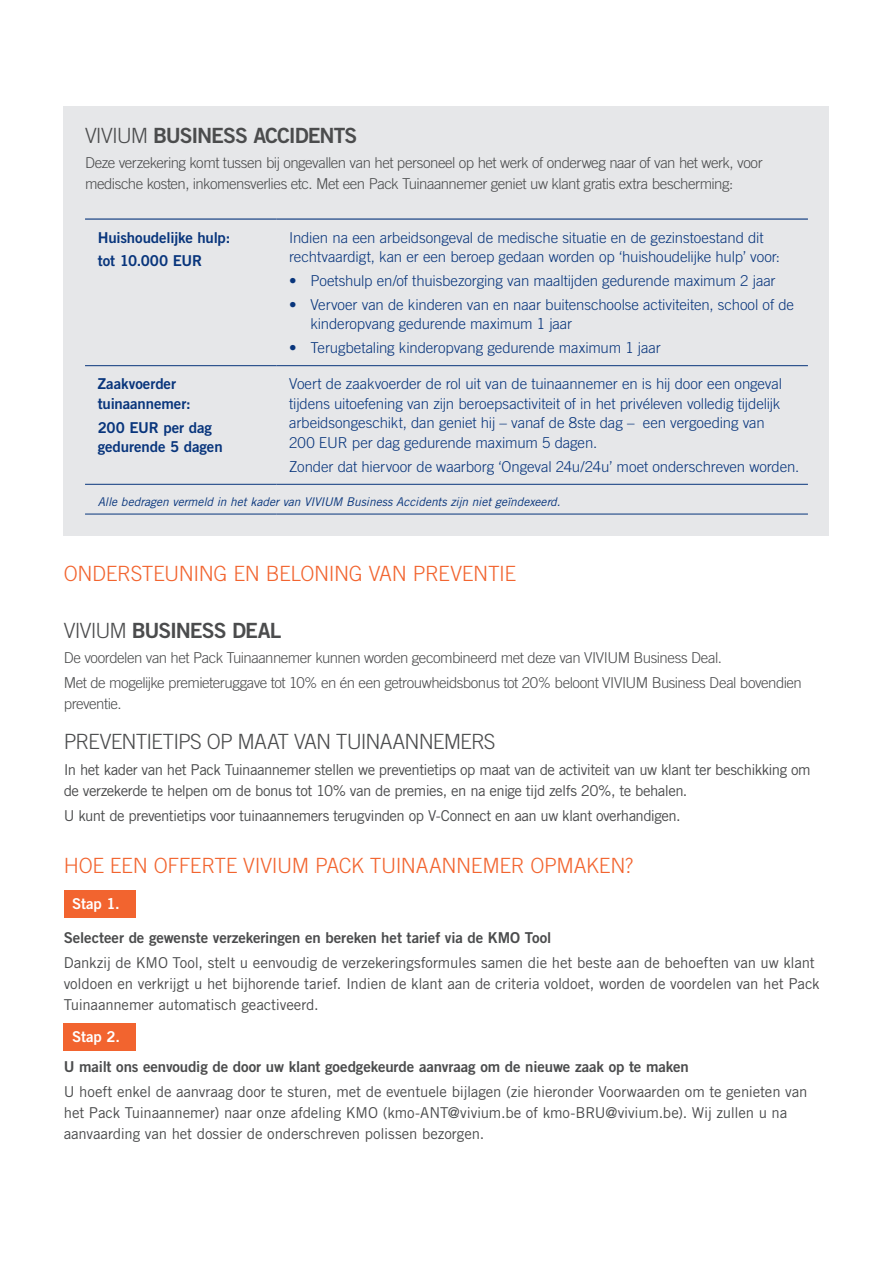
<style>
.page{position:relative;width:893px;height:1263px;background:#fff}
.page>*{position:absolute;margin:0;border:0;box-sizing:border-box;transform-origin:0 0}
.Titel{font:300 21px "Trade Gothic LT Std";letter-spacing:-.02em;color:#f2642f}
.ttk_body{font:21px "Trade Gothic LT Std Bd 2";letter-spacing:-.05em;color:#4b4c4d}
.ttk_body-2{font:300 21px "Trade Gothic LT Std";letter-spacing:-.045em;color:#4b4c4d}
.hoofdpunten{font:300 15px/19.5px "Trade Gothic LT Std";letter-spacing:-.01em;color:#08357c}
.ttk_body-3{font:15px/21px "Trade Gothic LT Std";letter-spacing:-.015em;color:#4b4c4d}
.ttk_body-4{font:300 15px/21px "Trade Gothic LT Std";letter-spacing:-.035em;color:#4b4c4d}
.ttk_body-5{font:15px/21px "Trade Gothic LT Std";letter-spacing:-.035em;color:#4b4c4d}
.ttk_body-6{font:15px "Trade Gothic LT Std Bd 2";letter-spacing:-.005em;color:#4b4c4d}
.hoofdpunten-2{font:15px/19.5px "Trade Gothic LT Std Bd 2";letter-spacing:-.005em;color:#08357c}
.ttk_body-7{font:15px "Trade Gothic LT Std Bd 2";letter-spacing:-.01em;color:#fff}
.hoofdpunten-3{font:italic 12px "Trade Gothic LT Std";letter-spacing:-.01em;color:#08357c}
.s1{font-family:"Trade Gothic LT Std";font-weight:300}
</style>
<div class="page">
<div style="left:64px;top:106px;width:765px;height:429px;background:#e6e7e9"></div>
<hr style="left:85px;top:218px;width:191px;height:2px;background:#08357c">
<hr style="left:276px;top:218px;width:532px;height:2px;background:#08357c">
<hr style="left:85px;top:365px;width:191px;height:1px;background:#08357c">
<hr style="left:276px;top:365px;width:532px;height:1px;background:#08357c">
<hr style="left:85px;top:484px;width:191px;height:1px;background:#08357c">
<hr style="left:85px;top:514px;width:191px;height:1px;background:#08357c">
<hr style="left:276px;top:514px;width:532px;height:1px;background:#08357c">
<hr style="left:276px;top:484px;width:532px;height:1px;background:#08357c">
<div style="left:64px;top:890px;width:72px;height:28px;background:#f2642f"></div>
<div style="left:64px;top:1023px;width:72px;height:27px;background:#f2642f"></div>
<p class="ttk_body" style="left:85px;top:122px;width:274px"><span class="s1">VIVIUM</span> BUSINESS ACCIDENTS</p>
<p class="ttk_body-4" style="left:85px;top:152px;width:679px">Deze verzekering komt tussen bij ongevallen van het personeel op het werk of onderweg naar of van het werk, voor medische kosten, inkomensverlies etc. Met een Pack Tuinaannemer geniet uw klant gratis extra bescherming:</p>
<p class="hoofdpunten-2" style="left:98px;top:227px;width:134px">Huishoudelijke hulp:</p>
<p class="hoofdpunten-2" style="left:98px;top:251px;width:106px">tot 10.000 EUR</p>
<p class="hoofdpunten" style="left:289px;top:227px;width:492px">Indien na een arbeidsongeval de medische situatie en de gezinstoestand dit rechtvaardigt, kan er een beroep gedaan worden op ‘huishoudelijke hulp’ voor:</p>
<p class="hoofdpunten" style="left:289px;top:271px;width:488px">• Poetshulp en/of thuisbezorging van maaltijden gedurende maximum 2 jaar</p>
<p class="hoofdpunten" style="left:310px;top:294px;width:485px;text-indent:-21px">• Vervoer van de kinderen van en naar buitenschoolse activiteiten, school of de kinderopvang gedurende maximum 1 jaar</p>
<p class="hoofdpunten" style="left:289px;top:338px;width:373px">• Terugbetaling kinderopvang gedurende maximum 1 jaar</p>
<p class="hoofdpunten-2" style="left:98px;top:374px;width:94px">Zaakvoerder tuinaannemer:</p>
<p class="hoofdpunten-2" style="left:98px;top:417px;width:126px">200 EUR per dag gedurende 5 dagen</p>
<p class="hoofdpunten" style="left:289px;top:374px;width:494px">Voert de zaakvoerder de rol uit van de tuinaannemer en is hij door een ongeval tijdens uitoefening van zijn beroepsactiviteit of in het privéleven volledig tijdelijk arbeidsongeschikt, dan geniet hij – vanaf de 8ste dag – een vergoeding van 200 EUR per dag gedurende maximum 5 dagen.</p>
<p class="hoofdpunten" style="left:289px;top:456px;width:512px">Zonder dat hiervoor de waarborg ‘Ongeval 24u/24u’ moet onderschreven worden.</p>
<p class="hoofdpunten-3" style="left:98px;top:494px;width:464px">Alle bedragen vermeld in het kader van VIVIUM Business Accidents zijn niet geïndexeerd.</p>
<p class="Titel" style="left:64px;top:561px;width:454px">ONDERSTEUNING EN BELONING VAN PREVENTIE</p>
<p class="ttk_body" style="left:64px;top:617px;width:219px"><span class="s1">VIVIUM</span> BUSINESS DEAL</p>
<p class="ttk_body-4" style="left:64px;top:647px;width:660px">De voordelen van het Pack Tuinaannemer kunnen worden gecombineerd met deze van VIVIUM Business Deal.</p>
<p class="ttk_body-4" style="left:64px;top:672px;width:740px">Met de mogelijke premieteruggave tot 10% en én een getrouwheidsbonus tot 20% beloont VIVIUM Business Deal bovendien preventie.</p>
<p class="ttk_body-2" style="left:64px;top:729px;width:433px">PREVENTIETIPS OP MAAT VAN TUINAANNEMERS</p>
<p class="ttk_body-5" style="left:64px;top:758px;width:748px">In het kader van het Pack Tuinaannemer stellen we preventietips op maat van de activiteit van uw klant ter beschikking om de verzekerde te helpen om de bonus tot 10% van de premies, en na enige tijd zelfs 20%, te behalen.</p>
<p class="ttk_body-5" style="left:64px;top:805px;width:618px">U kunt de preventietips voor tuinaannemers terugvinden op V-Connect en aan uw klant overhandigen.</p>
<p class="Titel" style="left:64px;top:853px;width:571px">HOE EEN OFFERTE VIVIUM PACK TUINAANNEMER OPMAKEN?</p>
<p class="ttk_body-7" style="left:72px;top:895px;width:49px">Stap 1.</p>
<p class="ttk_body-6" style="left:64px;top:928px;width:489px">Selecteer de gewenste verzekeringen en bereken het tarief via de KMO Tool</p>
<p class="ttk_body-3" style="left:64px;top:952px;width:757px">Dankzij de KMO Tool, stelt u eenvoudig de verzekeringsformules samen die het beste aan de behoeften van uw klant voldoen en verkrijgt u het bijhorende tarief. Indien de klant aan de criteria voldoet, worden de voordelen van het Pack<br>Tuinaannemer automatisch geactiveerd.</p>
<p class="ttk_body-7" style="left:72px;top:1027px;width:49px">Stap 2.</p>
<p class="ttk_body-6" style="left:64px;top:1057px;width:627px">U mailt ons eenvoudig de door uw klant goedgekeurde aanvraag om de nieuwe zaak op te maken</p>
<p class="ttk_body-3" style="left:64px;top:1081px;width:745px">U hoeft enkel de aanvraag door te sturen, met de eventuele bijlagen (zie hieronder Voorwaarden om te genieten van het Pack Tuinaannemer) naar onze afdeling KMO (kmo-ANT@vivium.be of kmo-BRU@vivium.be). Wij zullen u na aanvaarding van het dossier de onderschreven polissen bezorgen.</p>
</div>
